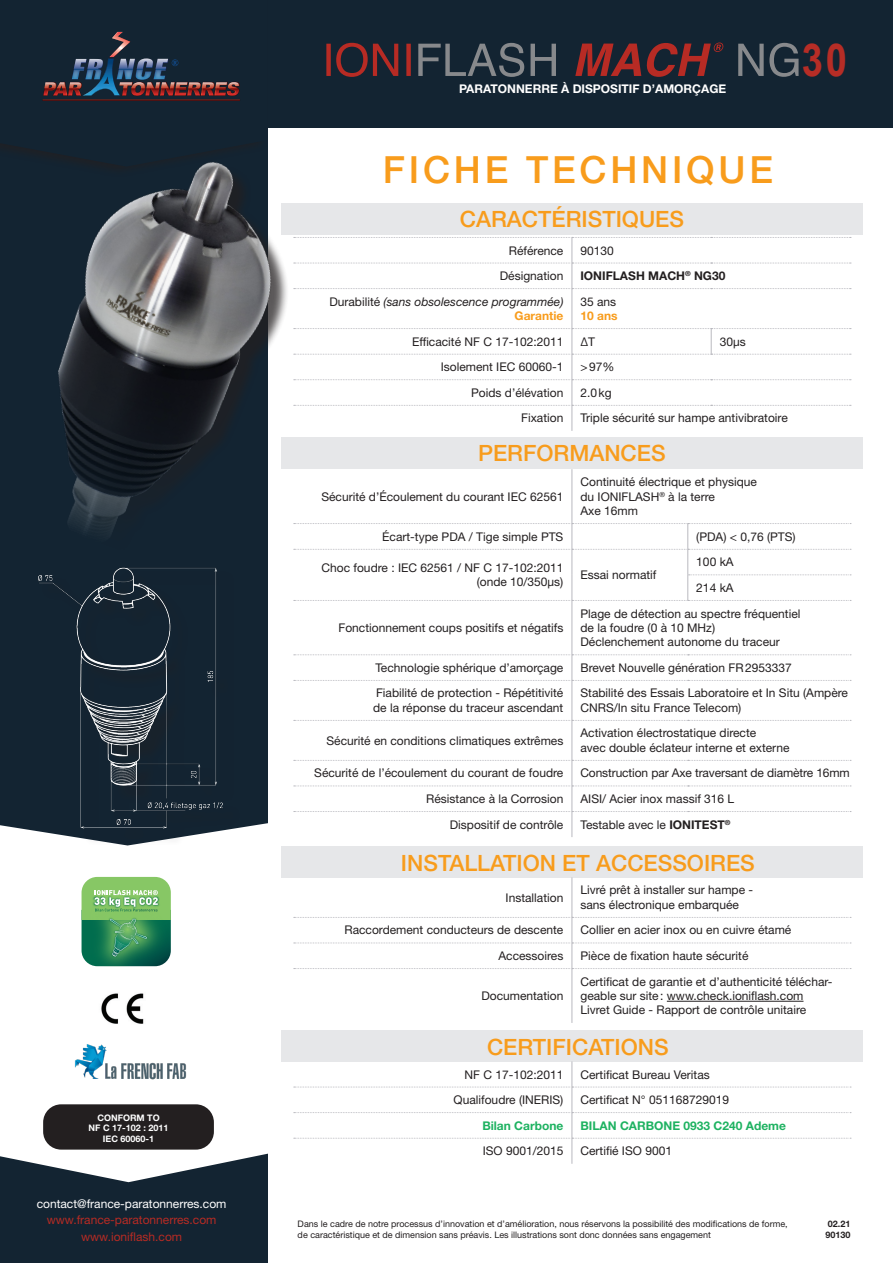
<style>
.page{position:relative;width:893px;height:1263px;background:#fff}
.page>*{position:absolute;margin:0;border:0;box-sizing:border-box;transform-origin:0 0}
.t1{font:700 45.45px "Arial";color:#b62d26;scale:.84 1}
.t2{font:500 37.5px "Helvetica Neue LT Std";letter-spacing:.1em;color:#f89c1c}
.t3{font:500 22.5px "Helvetica Neue LT Std";color:#f89c1c}
.t4{font:12px/14.4px "Helvetica Neue LT Std";color:#231f20}
.t5{font:12px "Helvetica Neue LT Std";color:#b72b24}
.t6{font:italic 12px "Helvetica Neue LT Std";color:#231f20}
.t7{font:700 12px "Helvetica Neue LT Std";color:#1eb261}
.t8{font:700 12px "Helvetica Neue LT Std";color:#fff}
.t9{font:12px "Helvetica Neue LT Std";color:#fff}
.t10{font:700 12px "Helvetica Neue LT Std";color:#231f20}
.t11{font:700 12px "Helvetica Neue LT Std";color:#f89c1c}
.t12{font:9px/10.8px "Helvetica Neue LT Std";color:#231f20}
.t13{font:700 9px/10.8px "Helvetica Neue LT Std";color:#fff;text-align:center}
.t14{font:700 9px "Helvetica Neue LT Std";color:#231f20}
.s1{font-style:normal}
.s2{font-weight:700;color:#f89c1c}
.s3{font-weight:700}
</style>
<div class="page">
<div style="left:0;top:128px;width:268px;height:1135px;background:#132432"></div>
<div style="left:0;top:0;width:893px;height:128px;background:#132432"></div>
<div style="left:0;top:823px;width:268px;height:359px;background:#fff"></div>
<div style="left:281px;top:204px;width:581px;height:31px;background:#e6e7e9"></div>
<div style="left:281px;top:438px;width:581px;height:31px;background:#e6e7e9"></div>
<div style="left:281px;top:846px;width:581px;height:31px;background:#e6e7e9"></div>
<div style="left:281px;top:1030px;width:581px;height:31px;background:#e6e7e9"></div>
<svg style="left:397px;top:237px;width:454px;height:52px"></svg>
<hr style="left:572px;top:289px;width:1px;height:39px;background:#b9b9bf">
<svg style="left:397px;top:328px;width:454px;height:103px"></svg>
<hr style="left:572px;top:469px;width:1px;height:54px;background:#b9b9bf">
<svg style="left:397px;top:523px;width:454px;height:78px"></svg>
<svg style="left:294px;top:720px;width:557px;height:1px"></svg>
<hr style="left:572px;top:601px;width:1px;height:53px;background:#b9b9bf">
<svg style="left:397px;top:654px;width:454px;height:27px"></svg>
<hr style="left:572px;top:681px;width:1px;height:39px;background:#b9b9bf">
<hr style="left:572px;top:721px;width:1px;height:39px;background:#b9b9bf">
<svg style="left:294px;top:760px;width:557px;height:77px"></svg>
<hr style="left:572px;top:877px;width:1px;height:40px;background:#b9b9bf">
<hr style="left:572px;top:969px;width:1px;height:54px;background:#b9b9bf">
<svg style="left:294px;top:917px;width:557px;height:52px"></svg>
<hr style="left:667px;top:1001px;width:136px;height:1px;background:#231f20">
<svg style="left:294px;top:1061px;width:557px;height:103px"></svg>
<svg style="left:738px;top:43px;width:60px;height:34px"></svg>
<svg style="left:575px;top:43px;width:148px;height:34px"></svg>
<svg style="left:418px;top:43px;width:138px;height:34px"></svg>
<svg style="left:326px;top:43px;width:85px;height:33px"></svg>
<img style="left:58px;top:69px;width:339px;height:612px">
<img style="left:20px;top:554px;width:221px;height:287px">
<img style="left:96px;top:989px;width:58px;height:41px">
<div style="left:82px;top:877px;width:89px;height:43px;background:#87c765"></div>
<svg style="left:82px;top:890px;width:89px;height:76px"></svg>
<div style="left:43px;top:1104px;width:171px;height:45px;background:#231f20;border-radius:18px"></div>
<img style="left:69px;top:1035px;width:123px;height:53px">
<svg style="left:0;top:31px;width:268px;height:136px"></svg>
<p class="t8" style="left:459px;top:82px;width:269px">PARATONNERRE À DISPOSITIF D’AMORÇAGE</p>
<p class="t1" style="left:802px;top:28px;width:55px">30</p>
<p class="t2" style="left:383px;top:147px;width:392px">FICHE TECHNIQUE</p>
<p class="t3" style="left:460px;top:206px;width:226px">CARACTÉRISTIQUES</p>
<p class="t4" style="left:509px;top:243px;width:56px">Référence</p>
<p class="t4" style="left:580px;top:243px;width:35px">90130</p>
<p class="t4" style="left:500px;top:268px;width:65px">Désignation</p>
<p class="t10" style="left:580px;top:268px;width:146px">IONIFLASH MACH<sup>®</sup> NG30</p>
<p class="t6" style="left:329px;top:294px;width:235px"><span class="s1">Durabilité</span> (sans obsolescence programmée)</p>
<p class="t11" style="left:515px;top:308px;width:50px">Garantie</p>
<p class="t4" style="left:580px;top:294px;width:39px">35 ans<br><span class="s2">10 ans</span></p>
<p class="t4" style="left:412px;top:334px;width:153px">Efficacité NF C 17-102:2011</p>
<p class="t4" style="left:580px;top:334px;width:16px">ΔT</p>
<p class="t4" style="left:720px;top:334px;width:28px">30μs</p>
<p class="t4" style="left:441px;top:360px;width:124px">Isolement IEC 60060-1</p>
<p class="t4" style="left:580px;top:360px;width:36px">&gt;97%</p>
<p class="t4" style="left:471px;top:385px;width:94px">Poids d’élévation</p>
<p class="t4" style="left:580px;top:385px;width:33px">2.0kg</p>
<p class="t4" style="left:521px;top:411px;width:44px">Fixation</p>
<p class="t4" style="left:580px;top:411px;width:209px">Triple sécurité sur hampe antivibratoire</p>
<p class="t3" style="left:478px;top:440px;width:189px">PERFORMANCES</p>
<p class="t4" style="left:321px;top:489px;width:244px">Sécurité d’Écoulement du courant IEC 62561</p>
<p class="t4" style="left:580px;top:475px;width:178px">Continuité électrique et physique du IONIFLASH<sup>®</sup> à la terre</p>
<p class="t4" style="left:580px;top:503px;width:59px">Axe 16mm</p>
<p class="t4" style="left:382px;top:529px;width:183px">Écart-type PDA / Tige simple PTS</p>
<p class="t4" style="left:696px;top:529px;width:101px">(PDA) &lt; 0,76 (PTS)</p>
<p class="t4" style="left:322px;top:560px;width:243px;text-align:right">Choc foudre : IEC 62561 / NF C 17-102:2011 (onde 10/350μs)</p>
<p class="t4" style="left:580px;top:567px;width:78px">Essai normatif</p>
<p class="t4" style="left:696px;top:555px;width:39px">100 kA</p>
<p class="t4" style="left:696px;top:580px;width:39px">214 kA</p>
<p class="t4" style="left:338px;top:620px;width:226px">Fonctionnement coups positifs et négatifs</p>
<p class="t4" style="left:580px;top:606px;width:222px">Plage de détection au spectre fréquentiel de la foudre (0 à 10 MHz)</p>
<p class="t4" style="left:580px;top:635px;width:201px">Déclenchement autonome du traceur</p>
<p class="t4" style="left:375px;top:660px;width:190px">Technologie sphérique d’amorçage</p>
<p class="t4" style="left:580px;top:660px;width:213px">Brevet Nouvelle génération FR2953337</p>
<p class="t4" style="left:373px;top:686px;width:192px">Fiabilité de protection - Répétitivité de la réponse du traceur ascendant</p>
<p class="t4" style="left:580px;top:686px;width:269px">Stabilité des Essais Laboratoire et In Situ (Ampère<br>CNRS/In situ France Telecom)</p>
<p class="t4" style="left:326px;top:733px;width:238px">Sécurité en conditions climatiques extrêmes</p>
<p class="t4" style="left:580px;top:726px;width:211px">Activation électrostatique directe<br>avec double éclateur interne et externe</p>
<p class="t4" style="left:314px;top:766px;width:251px">Sécurité de l’écoulement du courant de foudre</p>
<p class="t4" style="left:580px;top:766px;width:271px">Construction par Axe traversant de diamètre 16mm</p>
<p class="t4" style="left:426px;top:791px;width:139px">Résistance à la Corrosion</p>
<p class="t4" style="left:580px;top:791px;width:155px">AISI/ Acier inox massif 316 L</p>
<p class="t4" style="left:450px;top:817px;width:115px">Dispositif de contrôle</p>
<p class="t4" style="left:580px;top:817px;width:152px">Testable avec le <span class="s3">IONITEST</span><sup>®</sup></p>
<p class="t3" style="left:401px;top:849px;width:355px">INSTALLATION ET ACCESSOIRES</p>
<p class="t4" style="left:506px;top:890px;width:59px">Installation</p>
<p class="t4" style="left:580px;top:883px;width:174px">Livré prêt à installer sur hampe - sans électronique embarquée</p>
<p class="t4" style="left:344px;top:923px;width:220px">Raccordement conducteurs de descente</p>
<p class="t4" style="left:580px;top:923px;width:212px">Collier en acier inox ou en cuivre étamé</p>
<p class="t4" style="left:499px;top:948px;width:66px">Accessoires</p>
<p class="t4" style="left:580px;top:948px;width:170px">Pièce de fixation haute sécurité</p>
<p class="t4" style="left:481px;top:988px;width:84px">Documentation</p>
<p class="t4" style="left:580px;top:974px;width:254px">Certificat de garantie et d’authenticité téléchar&shy;geable sur site: www.check.ioniflash.com<br>Livret Guide - Rapport de contrôle unitaire</p>
<p class="t13" style="left:97px;top:1112px;width:64px">CONFORM TO</p>
<p class="t13" style="left:89px;top:1122px;width:81px">NF C 17-102 : 2011<br>IEC 60060-1</p>
<p class="t3" style="left:487px;top:1033px;width:183px">CERTIFICATIONS</p>
<p class="t4" style="left:464px;top:1067px;width:100px">NF C 17-102:2011</p>
<p class="t4" style="left:580px;top:1067px;width:131px">Certificat Bureau Veritas</p>
<p class="t4" style="left:454px;top:1092px;width:111px">Qualifoudre (INERIS)</p>
<p class="t4" style="left:580px;top:1092px;width:150px">Certificat N° 051168729019</p>
<p class="t7" style="left:482px;top:1118px;width:83px">Bilan Carbone</p>
<p class="t7" style="left:580px;top:1118px;width:207px">BILAN CARBONE 0933 C240 Ademe</p>
<p class="t4" style="left:483px;top:1143px;width:82px">ISO 9001/2015</p>
<p class="t4" style="left:580px;top:1143px;width:93px">Certifié ISO 9001</p>
<p class="t9" style="left:37px;top:1196px;width:191px">contact@france-paratonnerres.com</p>
<p class="t5" style="left:47px;top:1213px;width:171px">www.france-paratonnerres.com</p>
<p class="t5" style="left:81px;top:1229px;width:103px">www.ioniflash.com</p>
<p class="t12" style="left:298px;top:1218px;width:492px">Dans le cadre de notre processus d’innovation et d’amélioration, nous réservons la possibilité des modifications de forme, de caractéristique et de dimension sans préavis. Les illustrations sont donc données sans engagement</p>
<p class="t14" style="left:828px;top:1218px;width:24px">02.21</p>
<p class="t14" style="left:825px;top:1229px;width:27px">90130</p>
</div>
